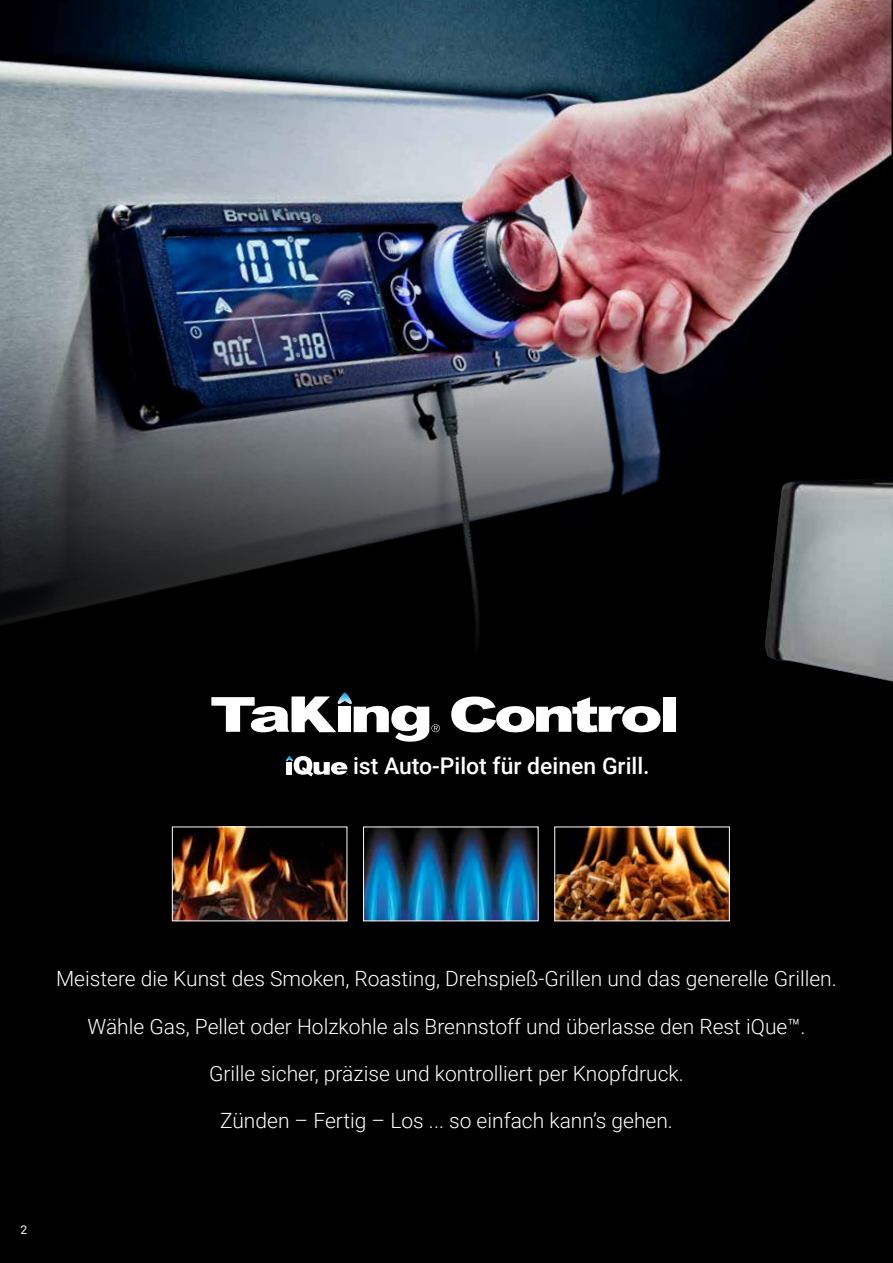
<style>
.page{position:relative;width:893px;height:1263px;background:#000}
.page>*{position:absolute;margin:0;border:0;box-sizing:border-box;transform-origin:0 0}
.t1{font:900 48.45px "Arial";letter-spacing:-.07em;color:#fff;scale:1.33 1}
.t2{font:500 22.95px "Roboto";color:#fff}
.t3{font:300 21px "Roboto";color:#fff}
.t4{font:12px "Roboto";color:#fff}
</style>
<div class="page">
<img style="left:0;top:0;width:891px;height:295px">
<img style="left:0;top:295px;width:769px;height:351px">
<svg style="left:292px;top:693px;width:148px;height:49px"></svg>
<svg style="left:286px;top:756px;width:62px;height:20px"></svg>
<img style="left:174px;top:829px;width:171px;height:90px">
<img style="left:365px;top:829px;width:85px;height:90px">
<img style="left:450px;top:829px;width:86px;height:90px">
<img style="left:556px;top:829px;width:172px;height:90px">
<img style="left:765px;top:478px;width:128px;height:204px">
<h1 class="t1" style="left:210px;top:679px;width:63px">Ta</h1>
<h1 class="t1" style="left:448px;top:679px;width:176px">Control</h1>
<p class="t2" style="left:353px;top:750px;width:298px">ist Auto-Pilot für deinen Grill.</p>
<p class="t3" style="left:56px;top:964px;width:782px">Meistere die Kunst des Smoken, Roasting, Drehspieß-Grillen und das generelle Grillen.</p>
<p class="t3" style="left:88px;top:1011px;width:719px">Wähle Gas, Pellet oder Holzkohle als Brennstoff und überlasse den Rest iQue™.</p>
<p class="t3" style="left:209px;top:1059px;width:476px">Grille sicher, präzise und kontrolliert per Knopfdruck.</p>
<p class="t3" style="left:220px;top:1106px;width:454px">Zünden – Fertig – Los ... so einfach kann’s gehen.</p>
<p class="t4" style="left:20px;top:1221px;width:8px">2</p>
</div>
